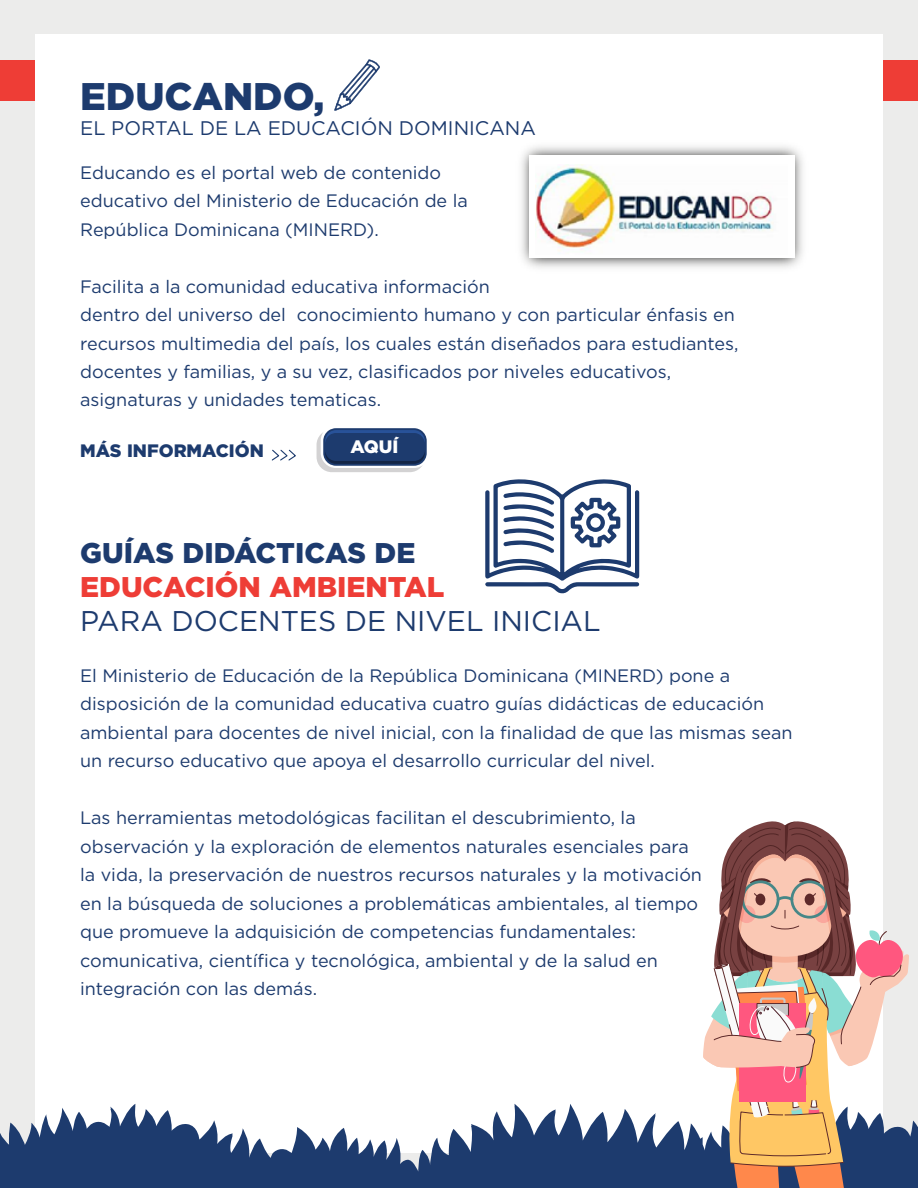
<style>
.page{position:relative;width:918px;height:1188px;background:#ececeb}
.page>*{position:absolute;margin:0;border:0;box-sizing:border-box;transform-origin:0 0}
.t1{font:900 38.55px "Gotham";color:#1d3b6e}
.t2{font:28.5px "Gotham";color:#1d3b6e}
.t3{font:900 28.5px "Gotham";color:#ee3d36}
.t4{font:900 28.5px "Gotham";color:#1d3b6e}
.t5{font:19.65px "Gotham";color:#1d3b6e}
.t6{font:18px/28.5px "Gotham";color:#1d3b6e}
.t7{font:900 18px "Gotham";color:#1d3b6e}
.t8{font:900 18px "Gotham";color:#fff}
</style>
<div class="page">
<div style="left:0;top:61px;width:918px;height:40px;background:#ee3d36"></div>
<div style="left:35px;top:35px;width:848px;height:1118px;background:#fff"></div>
<svg style="left:0;top:1104px;width:918px;height:84px;fill:#1d3b6e"></svg>
<svg style="left:485px;top:479px;width:154px;height:115px"></svg>
<div style="left:317px;top:430px;width:108px;height:42px;background:#d3d2d3;border-radius:15px"></div>
<div style="left:321px;top:425px;width:108px;height:43px;background:#fff;border-radius:15px"></div>
<svg style="left:323px;top:428px;width:104px;height:38px;background:#284575"></svg>
<img style="left:521px;top:146px;width:282px;height:122px">
<div style="left:529px;top:156px;width:266px;height:102px;background:#fff"></div>
<img style="left:536px;top:164px;width:237px;height:87px">
<svg style="left:271px;top:449px;width:25px;height:12px"></svg>
<svg style="left:334px;top:59px;width:46px;height:52px"></svg>
<svg style="left:703px;top:821px;width:206px;height:367px"></svg>
<h1 class="t1" style="left:80px;top:70px;width:246px">EDUCANDO,</h1>
<p class="t5" style="left:80px;top:115px;width:457px">EL PORTAL DE LA EDUCACIÓN DOMINICANA</p>
<p class="t6" style="left:80px;top:158px;width:389px">Educando es el portal web de contenido educativo del Ministerio de Educación de la<br>República Dominicana (MINERD).</p>
<p class="t6" style="left:80px;top:272px;width:660px">Facilita a la comunidad educativa información<br>dentro del universo del conocimiento humano y con particular énfasis en recursos multimedia del país, los cuales están diseñados para estudiantes, docentes y familias, y a su vez, clasificados por niveles educativos, asignaturas y unidades tematicas.</p>
<p class="t7" style="left:80px;top:438px;width:185px">MÁS INFORMACIÓN</p>
<p class="t8" style="left:350px;top:435px;width:49px">AQUÍ</p>
<h2 class="t4" style="left:80px;top:533px;width:337px">GUÍAS DIDÁCTICAS DE</h2>
<h2 class="t3" style="left:80px;top:567px;width:366px">EDUCACIÓN AMBIENTAL</h2>
<h2 class="t2" style="left:80px;top:603px;width:522px">PARA DOCENTES DE NIVEL INICIAL</h2>
<p class="t6" style="left:80px;top:661px;width:714px">El Ministerio de Educación de la República Dominicana (MINERD) pone a disposición de la comunidad educativa cuatro guías didácticas de educación ambiental para docentes de nivel inicial, con la finalidad de que las mismas sean un recurso educativo que apoya el desarrollo curricular del nivel.</p>
<p class="t6" style="left:80px;top:803px;width:623px">Las herramientas metodológicas facilitan el descubrimiento, la observación y la exploración de elementos naturales esenciales para la vida, la preservación de nuestros recursos naturales y la motivación en la búsqueda de soluciones a problemáticas ambientales, al tiempo que promueve la adquisición de competencias fundamentales: comunicativa, científica y tecnológica, ambiental y de la salud en integración con las demás.</p>
</div>
